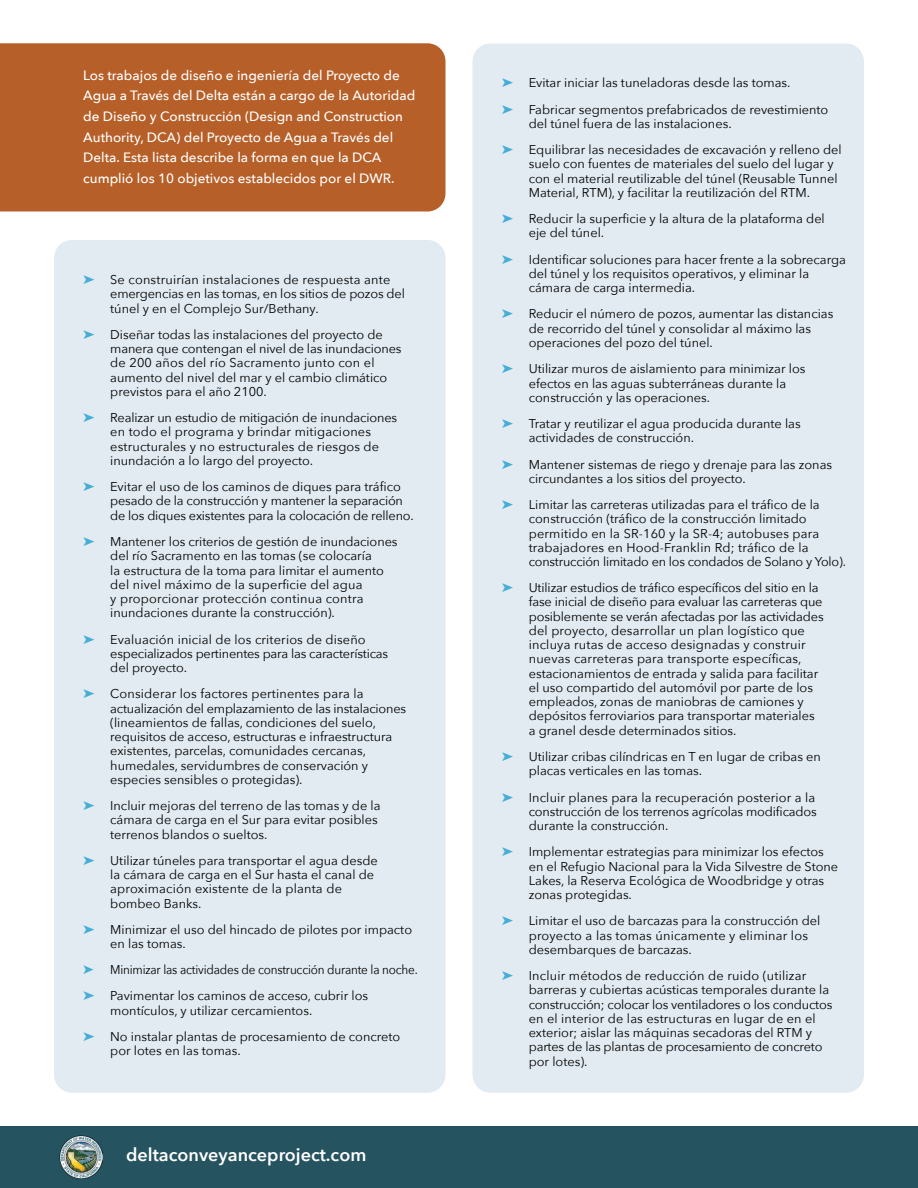
<style>
.page{position:relative;width:918px;height:1188px;background:#fff}
.page>*{position:absolute;margin:0;border:0;box-sizing:border-box;transform-origin:0 0}
.t1{font:600 18px "Avenir Next";color:#fff}
.t2{font:500 13.5px/20.5px "Avenir Next";color:#fff}
.t3{font:12.75px/14.2px "Avenir Next";color:#000}
.t4{font:12.75px/26.2px "Avenir Next";color:#000;scale:.92 1}
.s1{color:#45add6}
</style>
<div class="page">
<div style="left:0;top:1126px;width:918px;height:62px;background:#255360"></div>
<img style="left:60px;top:1136px;width:43px;height:43px">
<div style="left:54px;top:240px;width:392px;height:853px;background:#e2ebf2;border-radius:18px"></div>
<div style="left:472px;top:44px;width:392px;height:1049px;background:#e2ebf2;border-radius:18px"></div>
<div style="left:0;top:43px;width:446px;height:168px;background:#b65f28"></div>
<p class="t2" style="left:83px;top:64px;width:334px">Los trabajos de diseño e ingeniería del Proyecto de Agua a Través del Delta están a cargo de la Autoridad de Diseño y Construcción (Design and Construction Authority, DCA) del Proyecto de Agua a Través del Delta. Esta lista describe la forma en que la DCA cumplió los 10 objetivos establecidos por el DWR.</p>
<p class="t3" style="left:110px;top:272px;width:296px;text-indent:-27px"><span class="s1">➤</span> Se construirían instalaciones de respuesta ante emergencias en las tomas, en los sitios de pozos del túnel y en el Complejo Sur/Bethany.</p>
<p class="t3" style="left:110px;top:327px;width:293px;text-indent:-27px"><span class="s1">➤</span> Diseñar todas las instalaciones del proyecto de manera que contengan el nivel de las inundaciones de 200 años del río Sacramento junto con el aumento del nivel del mar y el cambio climático previstos para el año 2100.</p>
<p class="t3" style="left:110px;top:410px;width:289px;text-indent:-27px"><span class="s1">➤</span> Realizar un estudio de mitigación de inundaciones en todo el programa y brindar mitigaciones estructurales y no estructurales de riesgos de inundación a lo largo del proyecto.</p>
<p class="t3" style="left:110px;top:479px;width:305px;text-indent:-27px"><span class="s1">➤</span> Evitar el uso de los caminos de diques para tráfico pesado de la construcción y mantener la separación de los diques existentes para la colocación de relleno.</p>
<p class="t3" style="left:110px;top:534px;width:289px;text-indent:-27px"><span class="s1">➤</span> Mantener los criterios de gestión de inundaciones del río Sacramento en las tomas (se colocaría<br>la estructura de la toma para limitar el aumento del nivel máximo de la superficie del agua<br>y proporcionar protección continua contra inundaciones durante la construcción).</p>
<p class="t3" style="left:110px;top:631px;width:279px;text-indent:-27px"><span class="s1">➤</span> Evaluación inicial de los criterios de diseño especializados pertinentes para las características del proyecto.</p>
<p class="t3" style="left:110px;top:686px;width:297px;text-indent:-27px"><span class="s1">➤</span> Considerar los factores pertinentes para la actualización del emplazamiento de las instalaciones (lineamientos de fallas, condiciones del suelo, requisitos de acceso, estructuras e infraestructura existentes, parcelas, comunidades cercanas, humedales, servidumbres de conservación y especies sensibles o protegidas).</p>
<p class="t3" style="left:110px;top:798px;width:272px;text-indent:-27px"><span class="s1">➤</span> Incluir mejoras del terreno de las tomas y de la cámara de carga en el Sur para evitar posibles terrenos blandos o sueltos.</p>
<p class="t3" style="left:110px;top:853px;width:269px;text-indent:-27px"><span class="s1">➤</span> Utilizar túneles para transportar el agua desde la cámara de carga en el Sur hasta el canal de aproximación existente de la planta de bombeo Banks.</p>
<p class="t3" style="left:110px;top:922px;width:303px;text-indent:-27px"><span class="s1">➤</span> Minimizar el uso del hincado de pilotes por impacto en las tomas.</p>
<p class="t4" style="left:83px;top:956px;width:365px;text-indent:27px">Minimizar las actividades de construcción durante la noche. <span class="s1">➤</span> Pavimentar los caminos de acceso, cubrir los</p>
<p class="t3" style="left:83px;top:997px;width:319px;line-height:26.2px;text-indent:27px">montículos, y utilizar cercamientos.<br><span class="s1">➤</span> No instalar plantas de procesamiento de concreto</p>
<p class="t3" style="left:110px;top:1043px;width:132px">por lotes en las tomas.</p>
<h1 class="t1" style="left:126px;top:1139px;width:242px">deltaconveyanceproject.com</h1>
<p class="t3" style="left:502px;top:69px;width:328px;line-height:26.2px"><span class="s1">➤</span> Evitar iniciar las tuneladoras desde las tomas.<br><span class="s1">➤</span> Fabricar segmentos prefabricados de revestimiento</p>
<p class="t3" style="left:502px;top:110px;width:341px;line-height:26.2px;text-indent:27px">del túnel fuera de las instalaciones.<br><span class="s1">➤</span> Equilibrar las necesidades de excavación y relleno del</p>
<p class="t3" style="left:529px;top:156px;width:310px">suelo con fuentes de materiales del suelo del lugar y con el material reutilizable del túnel (Reusable Tunnel<br>Material, RTM), y facilitar la reutilización del RTM.</p>
<p class="t3" style="left:529px;top:211px;width:298px;text-indent:-27px"><span class="s1">➤</span> Reducir la superficie y la altura de la plataforma del eje del túnel.</p>
<p class="t3" style="left:529px;top:252px;width:319px;text-indent:-27px"><span class="s1">➤</span> Identificar soluciones para hacer frente a la sobrecarga del túnel y los requisitos operativos, y eliminar la cámara de carga intermedia.</p>
<p class="t3" style="left:529px;top:306px;width:306px;text-indent:-27px"><span class="s1">➤</span> Reducir el número de pozos, aumentar las distancias de recorrido del túnel y consolidar al máximo las operaciones del pozo del túnel.</p>
<p class="t3" style="left:529px;top:361px;width:278px;text-indent:-27px"><span class="s1">➤</span> Utilizar muros de aislamiento para minimizar los efectos en las aguas subterráneas durante la construcción y las operaciones.</p>
<p class="t3" style="left:529px;top:416px;width:273px;text-indent:-27px"><span class="s1">➤</span> Tratar y reutilizar el agua producida durante las actividades de construcción.</p>
<p class="t3" style="left:529px;top:456px;width:305px;text-indent:-27px"><span class="s1">➤</span> Mantener sistemas de riego y drenaje para las zonas circundantes a los sitios del proyecto.</p>
<p class="t3" style="left:529px;top:497px;width:319px;text-indent:-27px"><span class="s1">➤</span> Limitar las carreteras utilizadas para el tráfico de la construcción (tráfico de la construcción limitado permitido en la SR-160 y la SR-4; autobuses para trabajadores en Hood-Franklin Rd; tráfico de la construcción limitado en los condados de Solano y Yolo).</p>
<p class="t3" style="left:529px;top:580px;width:296px;text-indent:-27px"><span class="s1">➤</span> Utilizar estudios de tráfico específicos del sitio en la fase inicial de diseño para evaluar las carreteras que posiblemente se verán afectadas por las actividades del proyecto, desarrollar un plan logístico que incluya rutas de acceso designadas y construir nuevas carreteras para transporte específicas, estacionamientos de entrada y salida para facilitar el uso compartido del automóvil por parte de los empleados, zonas de maniobras de camiones y depósitos ferroviarios para transportar materiales a granel desde determinados sitios.</p>
<p class="t3" style="left:529px;top:749px;width:294px;text-indent:-27px"><span class="s1">➤</span> Utilizar cribas cilíndricas en T en lugar de cribas en placas verticales en las tomas.</p>
<p class="t3" style="left:529px;top:789px;width:290px;text-align:justify;text-indent:-27px"><span class="s1">➤</span> Incluir planes para la recuperación posterior a la construcción de los terrenos agrícolas modificados durante la construcción.</p>
<p class="t3" style="left:529px;top:844px;width:311px;text-indent:-27px"><span class="s1">➤</span> Implementar estrategias para minimizar los efectos en el Refugio Nacional para la Vida Silvestre de Stone Lakes, la Reserva Ecológica de Woodbridge y otras zonas protegidas.</p>
<p class="t3" style="left:529px;top:913px;width:293px;text-indent:-27px"><span class="s1">➤</span> Limitar el uso de barcazas para la construcción del proyecto a las tomas únicamente y eliminar los desembarques de barcazas.</p>
<p class="t3" style="left:529px;top:968px;width:305px;text-indent:-27px"><span class="s1">➤</span> Incluir métodos de reducción de ruido (utilizar barreras y cubiertas acústicas temporales durante la construcción; colocar los ventiladores o los conductos en el interior de las estructuras en lugar de en el exterior; aislar las máquinas secadoras del RTM y partes de las plantas de procesamiento de concreto por lotes).</p>
</div>
